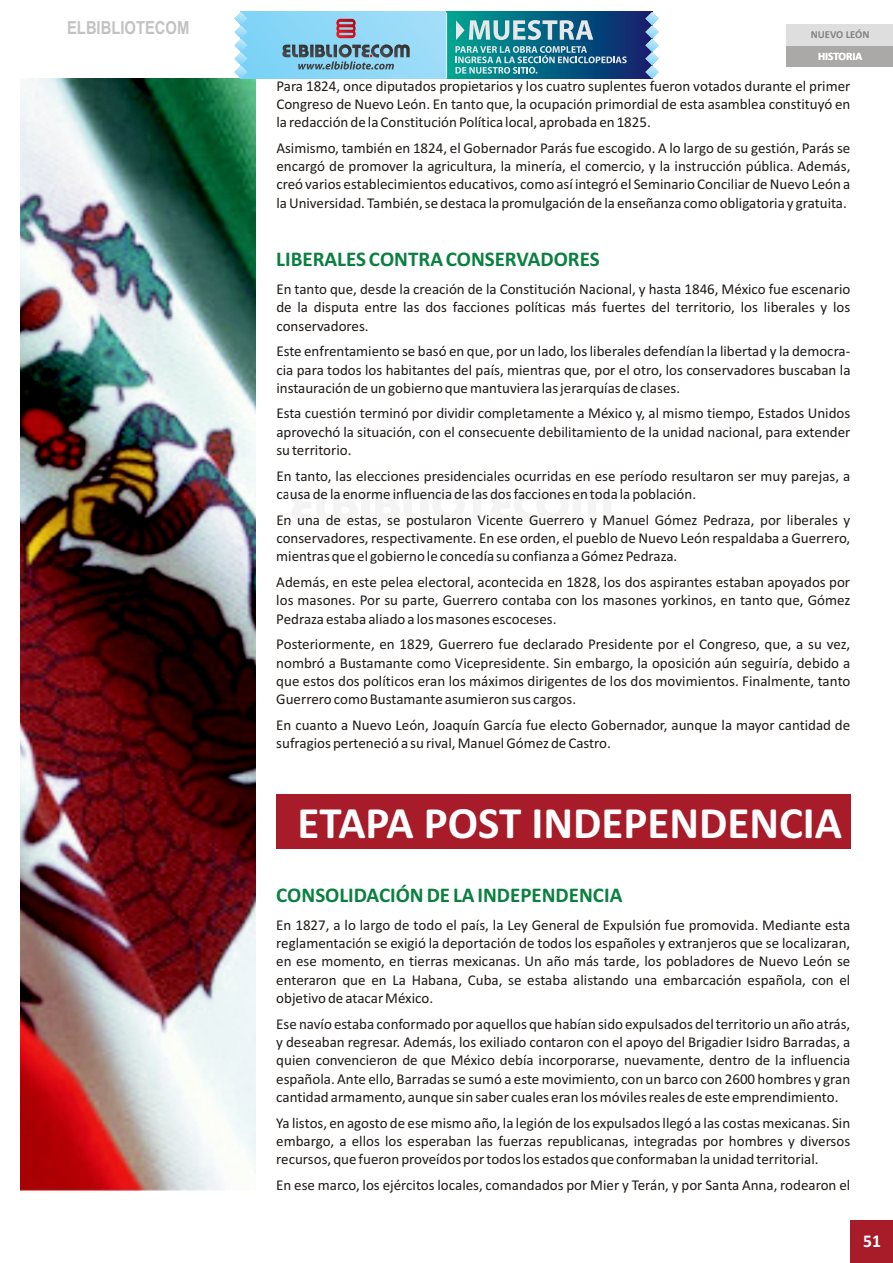
<style>
.page{position:relative;width:893px;height:1263px;background:#fff}
.page>*{position:absolute;margin:0;border:0;box-sizing:border-box;transform-origin:0 0}
.t1{font:700 45px "Calibri";color:#fff}
.t2{font:700 21px "Calibri";color:#0a8040}
.t3{font:700 18px "Arial Narrow";color:#c2c2c2}
.t4{font:700 18px "Calibri";color:#fff}
.t5{font:15px/18.3px "Calibri";color:#1f1a17;text-align:justify}
.t6{font:700 11.25px "Calibri";color:#fff}
.t7{font:700 10.65px "Calibri";color:#828282}
</style>
<div class="page">
<div style="left:787px;top:45px;width:106px;height:22px;background:#aba8a8"></div>
<div style="left:850px;top:1220px;width:43px;height:43px;background:#a81c29"></div>
<div style="left:787px;top:24px;width:106px;height:21px;background:#dedede"></div>
<div style="left:276px;top:795px;width:574px;height:54px;background:#a81c29"></div>
<img style="left:20px;top:79px;width:235px;height:1111px">
<svg style="left:248px;top:12px;width:198px;height:67px;background:#8fd8f7"></svg>
<svg style="left:292px;top:490px;width:65px;height:31px"></svg>
<div style="left:362px;top:489px;width:8px;height:32px;background:#f4f4f4"></div>
<svg style="left:376px;top:490px;width:40px;height:31px"></svg>
<div style="left:420px;top:489px;width:8px;height:32px;background:#f4f4f4"></div>
<svg style="left:433px;top:489px;width:178px;height:32px"></svg>
<div style="left:446px;top:12px;width:206px;height:67px;background:linear-gradient(to right,#00a694,#0c1f6e)"></div>
<svg style="left:234px;top:12px;width:14px;height:67px"></svg>
<svg style="left:645px;top:12px;width:14px;height:67px"></svg>
<svg style="left:336px;top:19px;width:20px;height:19px"></svg>
<svg style="left:281px;top:44px;width:129px;height:26px;background:#6e9bae"></svg>
<svg style="left:455px;top:46px;width:172px;height:28px;background:#3d859c"></svg>
<svg style="left:456px;top:20px;width:137px;height:20px;background:#70aab6"></svg>
<hr style="left:446px;top:13px;width:1px;height:66px;background:#e6e7e9">
<p class="t3" style="left:67px;top:21px;width:124px">ELBIBLIOTECOM</p>
<p class="t7" style="left:811px;top:30px;width:60px">NUEVO LEÓN</p>
<p class="t6" style="left:818px;top:51px;width:46px">HISTORIA</p>
<p class="t5" style="left:276px;top:78px;width:576px">Para 1824, once diputados propietarios y los cuatro suplentes fueron votados durante el primer Congreso de Nuevo León. En tanto que, la ocupación primordial de esta asamblea constituyó en la redacción de la Constitución Política local, aprobada en 1825.</p>
<p class="t5" style="left:276px;top:140px;width:576px">Asimismo, también en 1824, el Gobernador Parás fue escogido. A lo largo de su gestión, Parás se encargó de promover la agricultura, la minería, el comercio, y la instrucción pública. Además, creó varios establecimientos educativos, como así integró el Seminario Conciliar de Nuevo León a la Universidad. También, se destaca la promulgación de la enseñanza como obligatoria y gratuita.</p>
<h2 class="t2" style="left:276px;top:250px;width:325px">LIBERALES CONTRA CONSERVADORES</h2>
<p class="t5" style="left:276px;top:281px;width:576px">En tanto que, desde la creación de la Constitución Nacional, y hasta 1846, México fue escenario de la disputa entre las dos facciones políticas más fuertes del territorio, los liberales y los conservadores.</p>
<p class="t5" style="left:276px;top:343px;width:576px">Este enfrentamiento se basó en que, por un lado, los liberales defendían la libertad y la democra&shy;cia para todos los habitantes del país, mientras que, por el otro, los conservadores buscaban la instauración de un gobierno que mantuviera las jerarquías de clases.</p>
<p class="t5" style="left:276px;top:406px;width:576px">Esta cuestión terminó por dividir completamente a México y, al mismo tiempo, Estados Unidos aprovechó la situación, con el consecuente debilitamiento de la unidad nacional, para extender su territorio.</p>
<p class="t5" style="left:276px;top:468px;width:575px">En tanto, las elecciones presidenciales ocurridas en ese período resultaron ser muy parejas, a causa de la enorme influencia de las dos facciones en toda la población.</p>
<p class="t5" style="left:276px;top:512px;width:576px">En una de estas, se postularon Vicente Guerrero y Manuel Gómez Pedraza, por liberales y conservadores, respectivamente. En ese orden, el pueblo de Nuevo León respaldaba a Guerrero, mientras que el gobierno le concedía su confianza a Gómez Pedraza.</p>
<p class="t5" style="left:276px;top:574px;width:576px">Además, en este pelea electoral, acontecida en 1828, los dos aspirantes estaban apoyados por los masones. Por su parte, Guerrero contaba con los masones yorkinos, en tanto que, Gómez Pedraza estaba aliado a los masones escoceses.</p>
<p class="t5" style="left:276px;top:636px;width:576px">Posteriormente, en 1829, Guerrero fue declarado Presidente por el Congreso, que, a su vez, nombró a Bustamante como Vicepresidente. Sin embargo, la oposición aún seguiría, debido a que estos dos políticos eran los máximos dirigentes de los dos movimientos. Finalmente, tanto Guerrero como Bustamante asumieron sus cargos.</p>
<p class="t5" style="left:276px;top:717px;width:575px">En cuanto a Nuevo León, Joaquín García fue electo Gobernador, aunque la mayor cantidad de sufragios perteneció a su rival, Manuel Gómez de Castro.</p>
<h1 class="t1" style="left:298px;top:804px;width:546px">ETAPA POST INDEPENDENCIA</h1>
<h2 class="t2" style="left:276px;top:886px;width:348px">CONSOLIDACIÓN DE LA INDEPENDENCIA</h2>
<p class="t5" style="left:276px;top:917px;width:576px">En 1827, a lo largo de todo el país, la Ley General de Expulsión fue promovida. Mediante esta reglamentación se exigió la deportación de todos los españoles y extranjeros que se localizaran, en ese momento, en tierras mexicanas. Un año más tarde, los pobladores de Nuevo León se enteraron que en La Habana, Cuba, se estaba alistando una embarcación española, con el objetivo de atacar México.</p>
<p class="t5" style="left:276px;top:1016px;width:576px">Ese navío estaba conformado por aquellos que habían sido expulsados del territorio un año atrás, y deseaban regresar. Además, los exiliado contaron con el apoyo del Brigadier Isidro Barradas, a quien convencieron de que México debía incorporarse, nuevamente, dentro de la influencia española. Ante ello, Barradas se sumó a este movimiento, con un barco con 2600 hombres y gran cantidad armamento, aunque sin saber cuales eran los móviles reales de este emprendimiento.</p>
<p class="t5" style="left:276px;top:1115px;width:576px">Ya listos, en agosto de ese mismo año, la legión de los expulsados llegó a las costas mexicanas. Sin embargo, a ellos los esperaban las fuerzas republicanas, integradas por hombres y diversos recursos, que fueron proveídos por todos los estados que conformaban la unidad territorial.</p>
<p class="t5" style="left:276px;top:1177px;width:576px">En ese marco, los ejércitos locales, comandados por Mier y Terán, y por Santa Anna, rodearon el</p>
<p class="t4" style="left:863px;top:1234px;width:19px">37</p>
<p class="t4" style="left:863px;top:1234px;width:19px">51</p>
</div>
